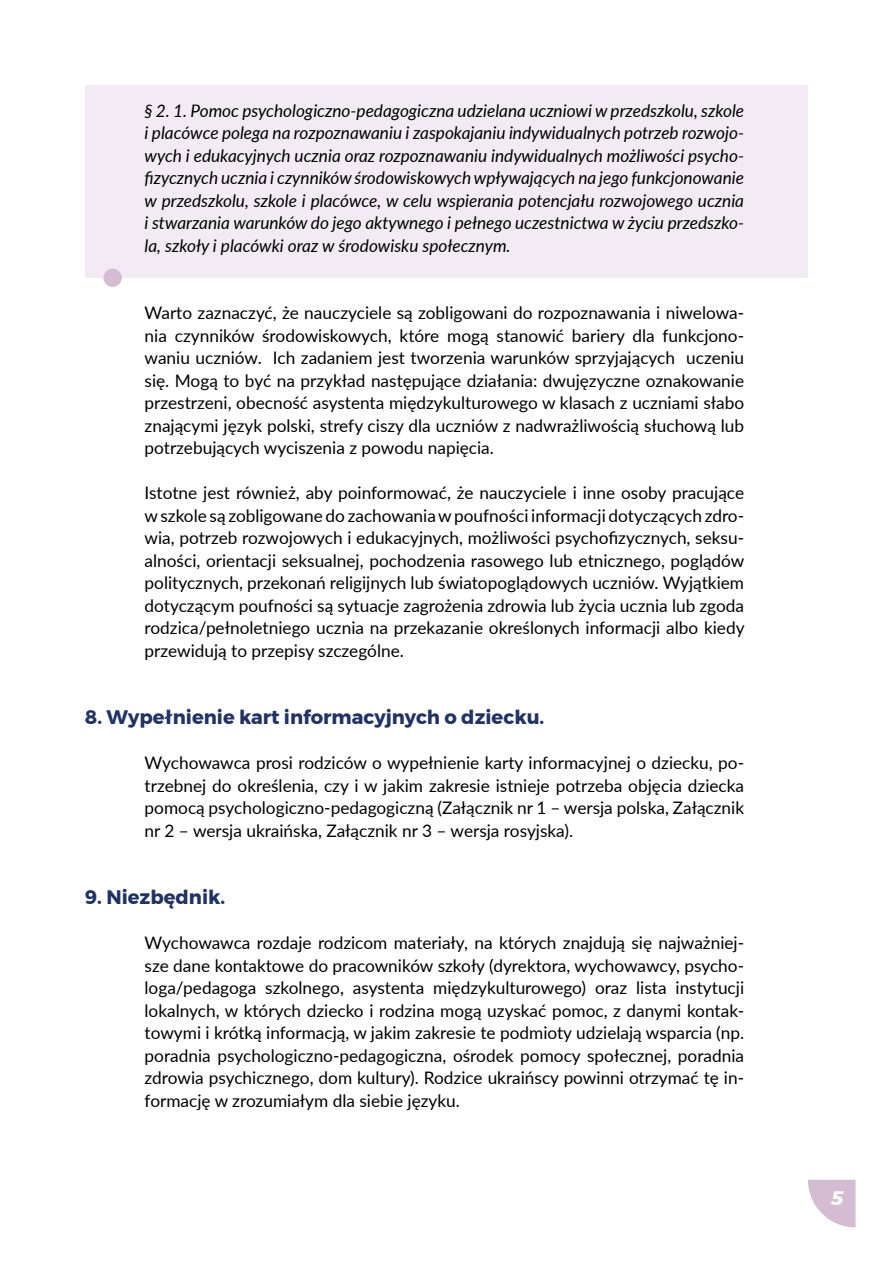
<style>
.page{position:relative;width:893px;height:1263px;background:#fff}
.page>*{position:absolute;margin:0;border:0;box-sizing:border-box;transform-origin:0 0}
.tytul02{font:700 19.5px "Montserrat";color:#203364}
.t1{font:italic 700 19.5px "Montserrat";color:#fff}
.tekst01{font:17.25px/22.5px "Lato";color:#000;text-align:justify}
.it{font:italic 17.25px/22.5px "Lato";color:#000;text-align:justify}
</style>
<div class="page">
<svg style="left:808px;top:1180px;width:48px;height:47px"></svg>
<div style="left:85px;top:85px;width:723px;height:193px;background:#f2ebf3"></div>
<div style="left:103px;top:269px;width:19px;height:18px;background:#d4bdd3;border-radius:50%"></div>
<p class="it" style="left:145px;top:98px;width:601px">§ 2. 1. Pomoc psychologiczno-pedagogiczna udzielana uczniowi w przedszkolu, szkole i placówce polega na rozpoznawaniu i zaspokajaniu indywidualnych potrzeb rozwojo&shy;wych i edukacyjnych ucznia oraz rozpoznawaniu indywidualnych możliwości psycho&shy;fizycznych ucznia i czynników środowiskowych wpływających na jego funkcjonowanie w przedszkolu, szkole i placówce, w celu wspierania potencjału rozwojowego ucznia i stwarzania warunków do jego aktywnego i pełnego uczestnictwa w życiu przedszko&shy;la, szkoły i placówki oraz w środowisku społecznym.</p>
<p class="tekst01" style="left:145px;top:301px;width:601px">Warto zaznaczyć, że nauczyciele są zobligowani do rozpoznawania i niwelowa&shy;nia czynników środowiskowych, które mogą stanowić bariery dla funkcjono&shy;waniu uczniów. Ich zadaniem jest tworzenia warunków sprzyjających uczeniu się. Mogą to być na przykład następujące działania: dwujęzyczne oznakowanie przestrzeni, obecność asystenta międzykulturowego w klasach z uczniami słabo znającymi język polski, strefy ciszy dla uczniów z nadwrażliwością słuchową lub potrzebujących wyciszenia z powodu napięcia.</p>
<p class="tekst01" style="left:145px;top:481px;width:601px">Istotne jest również, aby poinformować, że nauczyciele i inne osoby pracujące w szkole są zobligowane do zachowania w poufności informacji dotyczących zdro&shy;wia, potrzeb rozwojowych i edukacyjnych, możliwości psychofizycznych, seksu&shy;alności, orientacji seksualnej, pochodzenia rasowego lub etnicznego, poglądów politycznych, przekonań religijnych lub światopoglądowych uczniów. Wyjątkiem dotyczącym poufności są sytuacje zagrożenia zdrowia lub życia ucznia lub zgoda rodzica/pełnoletniego ucznia na przekazanie określonych informacji albo kiedy przewidują to przepisy szczególne.</p>
<p class="tytul02" style="left:85px;top:702px;width:461px">8. Wypełnienie kart informacyjnych o dziecku.</p>
<p class="tekst01" style="left:145px;top:751px;width:601px">Wychowawca prosi rodziców o wypełnienie karty informacyjnej o dziecku, po&shy;trzebnej do określenia, czy i w jakim zakresie istnieje potrzeba objęcia dziecka pomocą psychologiczno-pedagogiczną (Załącznik nr 1 – wersja polska, Załącznik nr 2 – wersja ukraińska, Załącznik nr 3 – wersja rosyjska).</p>
<p class="tytul02" style="left:85px;top:882px;width:142px">9. Niezbędnik.</p>
<p class="tekst01" style="left:145px;top:931px;width:601px">Wychowawca rozdaje rodzicom materiały, na których znajdują się najważniej&shy;sze dane kontaktowe do pracowników szkoły (dyrektora, wychowawcy, psycho&shy;loga/pedagoga szkolnego, asystenta międzykulturowego) oraz lista instytucji lokalnych, w których dziecko i rodzina mogą uzyskać pomoc, z danymi kontak&shy;towymi i krótką informacją, w jakim zakresie te podmioty udzielają wsparcia (np. poradnia psychologiczno-pedagogiczna, ośrodek pomocy społecznej, poradnia zdrowia psychicznego, dom kultury). Rodzice ukraińscy powinni otrzymać tę in&shy;formację w zrozumiałym dla siebie języku.</p>
<p class="t1" style="left:831px;top:1182px;width:14px">5</p>
</div>
